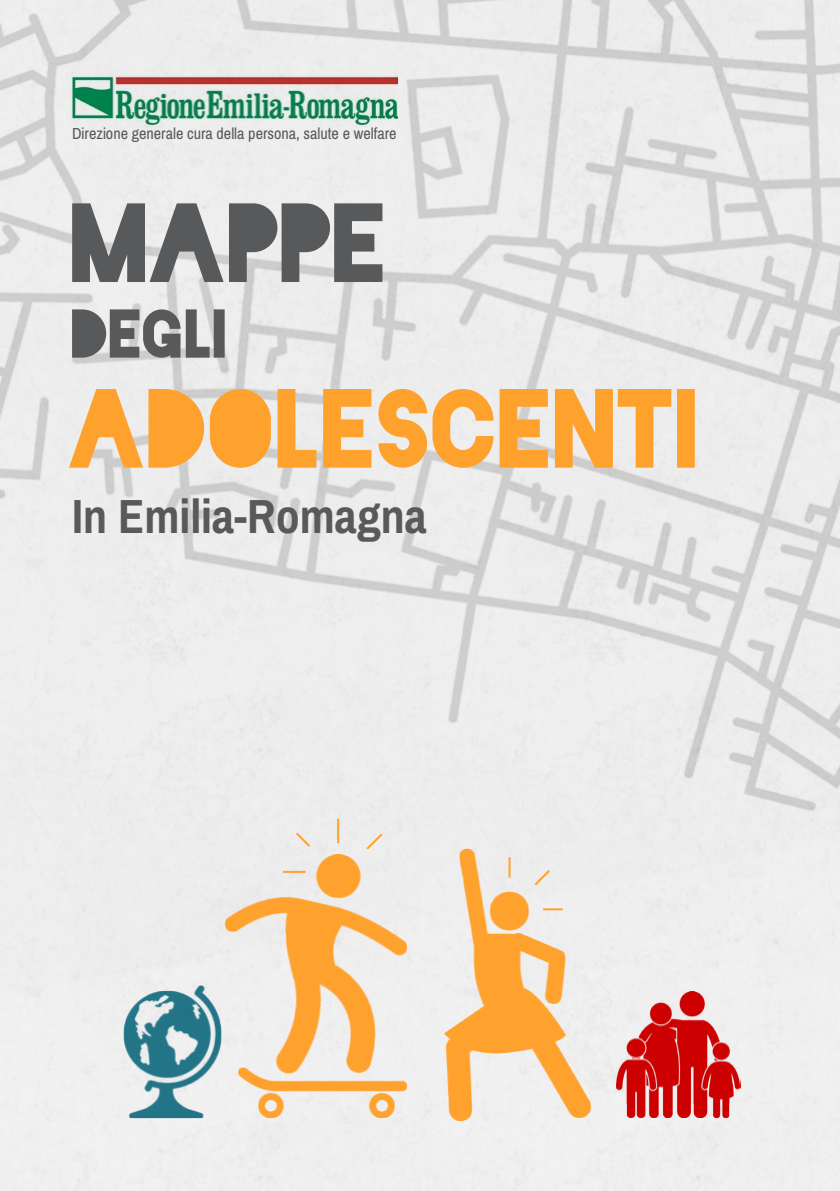
<style>
.page{position:relative;width:840px;height:1191px;background:#fff}
.page>*{position:absolute;margin:0;border:0;box-sizing:border-box;transform-origin:0 0}
.t1{font:105.6px "Blackout 2 AM";color:#ffa12d}
.t2{font:105.6px "Blackout 2 AM";color:#58595b}
.t3{font:64.8px "Blackout 2 AM";color:#58595b}
.t4{font:700 48px "Archivo Narrow";color:#58595b}
.t5{font:16px "Archivo Narrow";color:#58595b}
</style>
<div class="page">
<div style="left:0;top:995px;width:839px;height:196px;background:#efefef"></div>
<img style="left:0;top:0;width:839px;height:995px">
<img style="left:67px;top:72px;width:330px;height:55px">
<img style="left:103px;top:982px;width:138px;height:138px">
<img style="left:614px;top:991px;width:126px;height:126px">
<img style="left:419px;top:844px;width:195px;height:281px">
<hr style="left:508px;top:857px;width:2px;height:20px;background:#ffa12d">
<hr style="left:542px;top:908px;width:20px;height:2px;background:#ffa12d">
<svg style="left:532px;top:868px;width:19px;height:19px"></svg>
<img style="left:225px;top:854px;width:182px;height:263px">
<hr style="left:337px;top:818px;width:2px;height:25px;background:#ffa12d">
<svg style="left:364px;top:831px;width:20px;height:20px"></svg>
<hr style="left:283px;top:871px;width:22px;height:2px;background:#ffa12d">
<svg style="left:293px;top:830px;width:19px;height:19px"></svg>
<p class="t5" style="left:72px;top:124px;width:326px">Direzione generale cura della persona, salute e welfare</p>
<h1 class="t2" style="left:72px;top:198px;width:318px">MAPPE</h1>
<h2 class="t3" style="left:72px;top:306px;width:159px">DEGLI</h2>
<h1 class="t1" style="left:72px;top:384px;width:631px">ADOLESCENTI</h1>
<h3 class="t4" style="left:72px;top:487px;width:356px">In Emilia-Romagna</h3>
</div>
